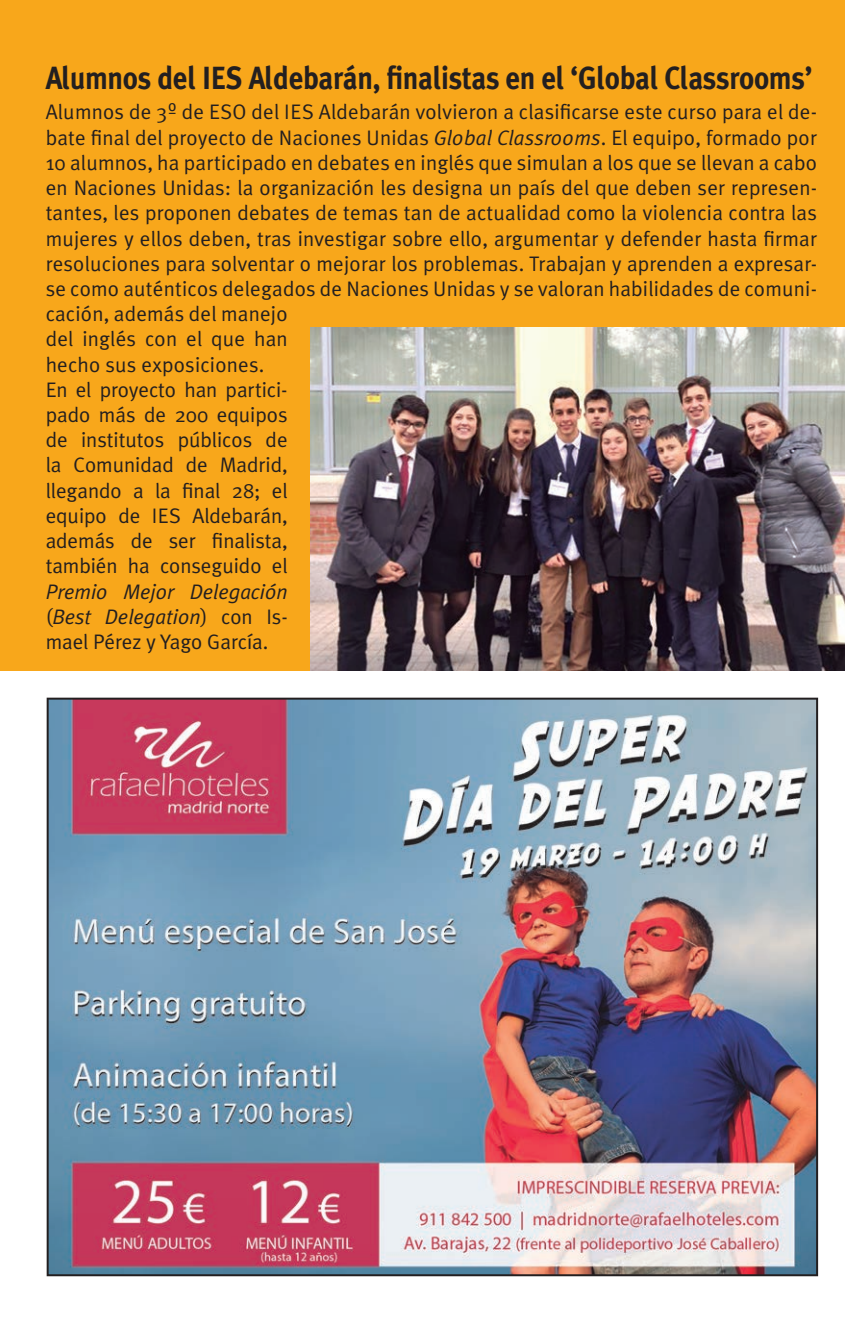
<style>
.page{position:relative;width:845px;height:1321px;background:#fff}
.page>*{position:absolute;margin:0;border:0;box-sizing:border-box;transform-origin:0 0}
.t1{font:700 32px "Meta Plus";letter-spacing:-.01em;color:#231f20;scale:.9 1}
.t2{font:21px/25.2px "Meta Plus Normal";letter-spacing:.01em;color:#231f20}
.t3{font:italic 21px/25.2px "Meta Plus Normal";letter-spacing:-.005em;color:#231f20;text-align:justify}
.s1{font-style:italic}
.s2{font-style:normal}
</style>
<div class="page">
<img style="left:47px;top:697px;width:771px;height:579px">
<div style="left:0;top:0;width:845px;height:670px;background:#f8a71b"></div>
<img style="left:310px;top:328px;width:535px;height:342px">
<h1 class="t1" style="left:46px;top:59px;width:853px">Alumnos del IES Aldebarán, finalistas en el ‘Global Classrooms’</h1>
<p class="t2" style="left:46px;top:99px;width:773px">Alumnos de 3º de ESO del IES Aldebarán volvieron a clasificarse este curso para el de&shy;bate final del proyecto de Naciones Unidas <span class="s1">Global Classrooms</span>. El equipo, formado por 10 alumnos, ha participado en debates en inglés que simulan a los que se llevan a cabo en Naciones Unidas: la organización les designa un país del que deben ser represen&shy;tantes, les proponen debates de temas tan de actualidad como la violencia contra las mujeres y ellos deben, tras investigar sobre ello, argumentar y defender hasta firmar resoluciones para solventar o mejorar los problemas. Trabajan y aprenden a expresar&shy;se como auténticos delegados de Naciones Unidas y se valoran habilidades de comuni&shy;cación, además del manejo<br>del inglés con el que han<br>hecho sus exposiciones.<br>En el proyecto han partici-<br>pado más de 200 equipos<br>de institutos públicos de<br>la Comunidad de Madrid,<br>llegando a la final 28; el<br>equipo de IES Aldebarán,<br>además de ser finalista,<br>también ha conseguido el</p>
<p class="t3" style="left:46px;top:578px;width:243px">Premio Mejor Delegación <span class="s2">(</span>Best Delegation<span class="s2">) con Is&shy;mael Pérez y Yago García.</span></p>
</div>
